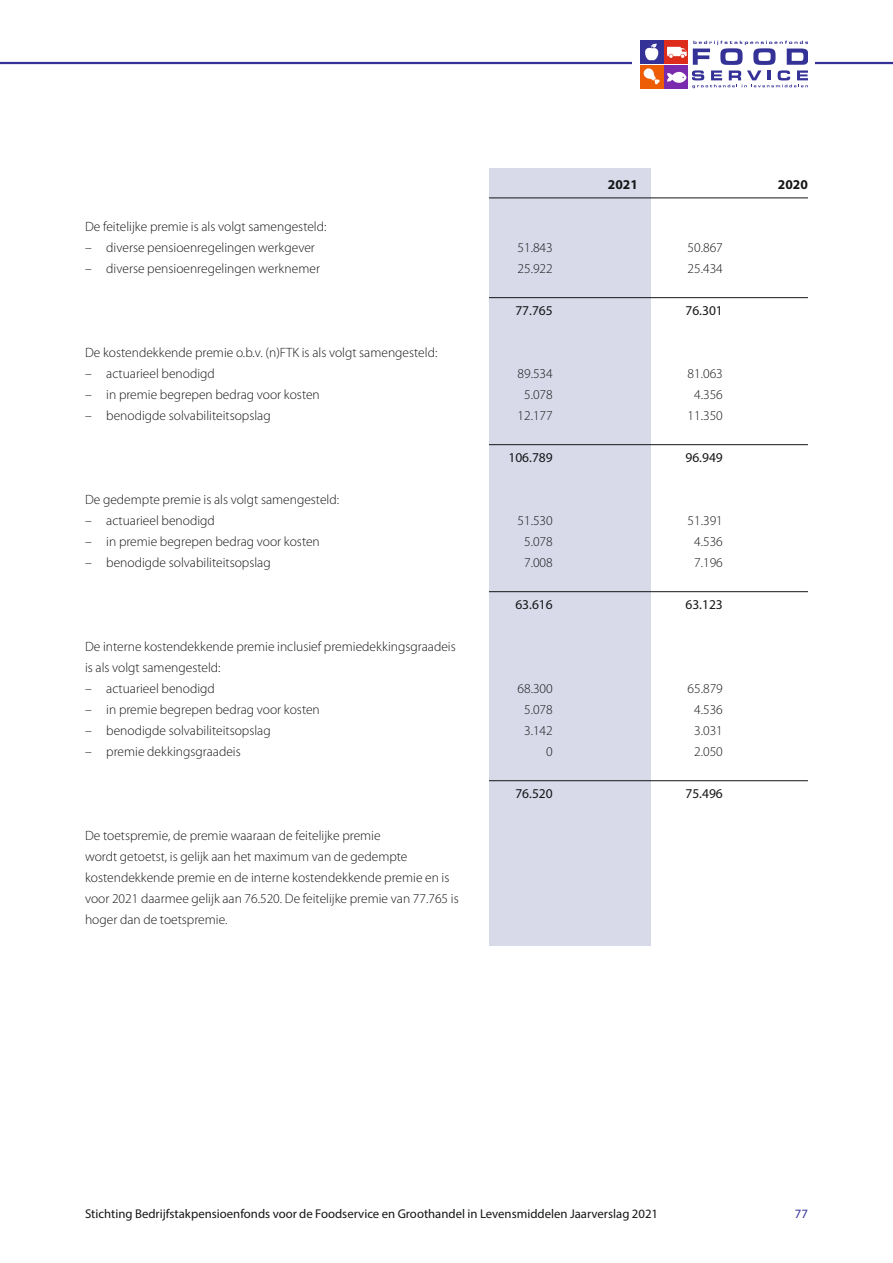
<style>
.page{position:relative;width:893px;height:1263px;background:#fff}
.page>*{position:absolute;margin:0;border:0;box-sizing:border-box;transform-origin:0 0}
.t1{font:300 13.5px/21px "Myriad Pro";color:#151616}
.t2{font:13.5px "Myriad Pro";color:#151616}
.t3{font:700 13.5px "Myriad Pro";color:#151616}
.t4{font:12.75px "Myriad Pro";color:#151616}
.t5{font:12.75px "Myriad Pro";color:#353297}
</style>
<div class="page">
<hr style="left:0;top:62px;width:893px;height:2px;background:#353297">
<svg style="left:632px;top:54px;width:183px;height:18px"></svg>
<div style="left:641px;top:40px;width:22px;height:24px;background:#353297"></div>
<div style="left:641px;top:65px;width:22px;height:23px;background:#ed5d05"></div>
<div style="left:665px;top:40px;width:23px;height:24px;background:#dd2b1c"></div>
<svg style="left:643px;top:68px;width:17px;height:16px"></svg>
<div style="left:665px;top:65px;width:23px;height:23px;background:#792aad"></div>
<svg style="left:667px;top:41px;width:141px;height:47px"></svg>
<svg style="left:645px;top:44px;width:13px;height:17px"></svg>
<div style="left:489px;top:168px;width:162px;height:777px;background:#d8daea"></div>
<hr style="left:489px;top:198px;width:319px;height:1px;background:#151616">
<hr style="left:489px;top:297px;width:319px;height:1px;background:#151616">
<hr style="left:489px;top:444px;width:319px;height:1px;background:#151616">
<hr style="left:489px;top:591px;width:319px;height:1px;background:#151616">
<hr style="left:489px;top:780px;width:319px;height:1px;background:#151616">
<p class="t3" style="left:608px;top:176px;width:31px">2021</p>
<p class="t3" style="left:778px;top:176px;width:31px">2020</p>
<p class="t1" style="left:85px;top:216px;width:243px">De feitelijke premie is als volgt samengesteld:</p>
<p class="t1" style="left:85px;top:237px;width:231px">– diverse pensioenregelingen werkgever</p>
<p class="t1" style="left:517px;top:237px;width:37px">51.843</p>
<p class="t1" style="left:688px;top:237px;width:37px">50.867</p>
<p class="t1" style="left:85px;top:258px;width:236px">– diverse pensioenregelingen werknemer</p>
<p class="t1" style="left:517px;top:258px;width:37px">25.922</p>
<p class="t1" style="left:688px;top:258px;width:37px">25.434</p>
<p class="t2" style="left:515px;top:302px;width:39px">77.765</p>
<p class="t2" style="left:685px;top:302px;width:39px">76.301</p>
<p class="t1" style="left:85px;top:342px;width:354px">De kostendekkende premie o.b.v. (n)FTK is als volgt samengesteld:</p>
<p class="t1" style="left:85px;top:363px;width:131px">– actuarieel benodigd</p>
<p class="t1" style="left:517px;top:363px;width:37px">89.534</p>
<p class="t1" style="left:688px;top:363px;width:37px">81.063</p>
<p class="t1" style="left:85px;top:384px;width:236px">– in premie begrepen bedrag voor kosten</p>
<p class="t1" style="left:524px;top:384px;width:30px">5.078</p>
<p class="t1" style="left:694px;top:384px;width:30px">4.356</p>
<p class="t1" style="left:85px;top:405px;width:187px">– benodigde solvabiliteitsopslag</p>
<p class="t1" style="left:517px;top:405px;width:37px">12.177</p>
<p class="t1" style="left:688px;top:405px;width:37px">11.350</p>
<p class="t2" style="left:508px;top:449px;width:46px">106.789</p>
<p class="t2" style="left:685px;top:449px;width:39px">96.949</p>
<p class="t1" style="left:85px;top:489px;width:256px">De gedempte premie is als volgt samengesteld:</p>
<p class="t1" style="left:85px;top:510px;width:131px">– actuarieel benodigd</p>
<p class="t1" style="left:517px;top:510px;width:37px">51.530</p>
<p class="t1" style="left:688px;top:510px;width:37px">51.391</p>
<p class="t1" style="left:85px;top:531px;width:236px">– in premie begrepen bedrag voor kosten</p>
<p class="t1" style="left:524px;top:531px;width:30px">5.078</p>
<p class="t1" style="left:694px;top:531px;width:30px">4.536</p>
<p class="t1" style="left:85px;top:552px;width:187px">– benodigde solvabiliteitsopslag</p>
<p class="t1" style="left:524px;top:552px;width:30px">7.008</p>
<p class="t1" style="left:694px;top:552px;width:30px">7.196</p>
<p class="t2" style="left:515px;top:596px;width:39px">63.616</p>
<p class="t2" style="left:685px;top:596px;width:39px">63.123</p>
<p class="t1" style="left:85px;top:636px;width:372px">De interne kostendekkende premie inclusief premiedekkingsgraadeis is als volgt samengesteld:</p>
<p class="t1" style="left:85px;top:678px;width:131px">– actuarieel benodigd</p>
<p class="t1" style="left:517px;top:678px;width:37px">68.300</p>
<p class="t1" style="left:688px;top:678px;width:37px">65.879</p>
<p class="t1" style="left:85px;top:699px;width:236px">– in premie begrepen bedrag voor kosten</p>
<p class="t1" style="left:524px;top:699px;width:30px">5.078</p>
<p class="t1" style="left:694px;top:699px;width:30px">4.536</p>
<p class="t1" style="left:85px;top:720px;width:187px">– benodigde solvabiliteitsopslag</p>
<p class="t1" style="left:524px;top:720px;width:30px">3.142</p>
<p class="t1" style="left:694px;top:720px;width:30px">3.031</p>
<p class="t1" style="left:85px;top:741px;width:157px">– premie dekkingsgraadeis</p>
<p class="t1" style="left:546px;top:741px;width:8px">0</p>
<p class="t1" style="left:694px;top:741px;width:30px">2.050</p>
<p class="t2" style="left:515px;top:785px;width:39px">76.520</p>
<p class="t2" style="left:685px;top:785px;width:39px">75.496</p>
<p class="t1" style="left:85px;top:825px;width:375px">De toetspremie, de premie waaraan de feitelijke premie<br>wordt getoetst, is gelijk aan het maximum van de gedempte kostendekkende premie en de interne kostendekkende premie en is voor 2021 daarmee gelijk aan 76.520. De feitelijke premie van 77.765 is hoger dan de toetspremie.</p>
<p class="t4" style="left:85px;top:1206px;width:574px">Stichting Bedrijfstakpensioenfonds voor de Foodservice en Groothandel in Levensmiddelen Jaarverslag 2021</p>
<p class="t5" style="left:795px;top:1206px;width:15px">77</p>
</div>
